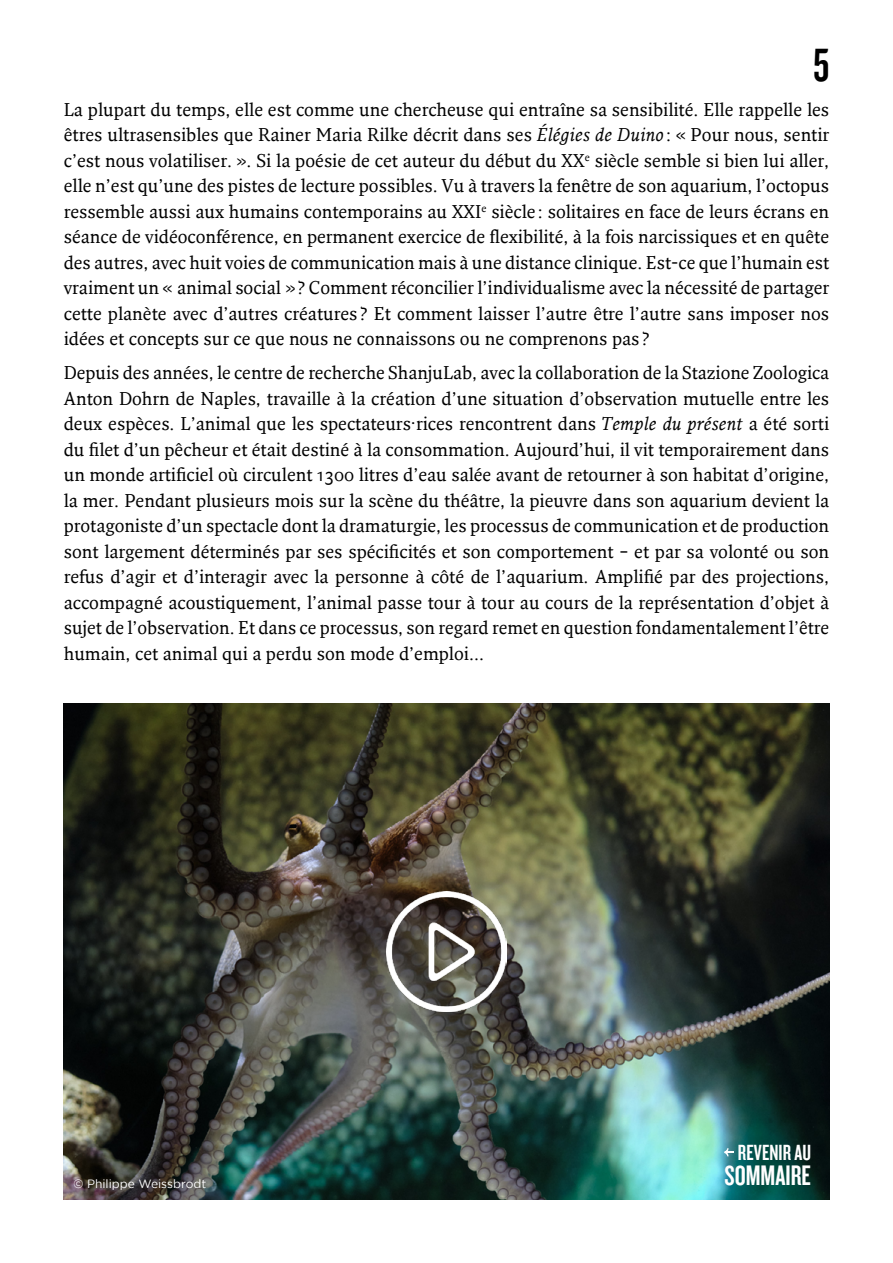
<style>
.page{position:relative;width:893px;height:1263px;background:#fff}
.page>*{position:absolute;margin:0;border:0;box-sizing:border-box;transform-origin:0 0}
.t1{font:48px "Knockout 48 Featherweight";color:#000}
.t2{font:29.1px "Knockout 48 Featherweight";color:#fff}
.t3{font:22.65px "Knockout 48 Featherweight";letter-spacing:.005em;color:#fff}
.t4{font:18px/25.5px "Fresco";color:#000;text-align:justify}
.t5{font:12px "Gotham";color:#fff}
.s1{font-style:italic}
</style>
<div class="page">
<img style="left:64px;top:704px;width:765px;height:495px">
<svg style="left:724px;top:1148px;width:10px;height:8px"></svg>
<img style="left:386px;top:891px;width:121px;height:121px">
<h1 class="t1" style="left:813px;top:36px;width:18px">5</h1>
<p class="t4" style="left:64px;top:96px;width:767px">La plupart du temps, elle est comme une chercheuse qui entraîne sa sensibilité. Elle rappelle les êtres ultrasensibles que Rainer Maria Rilke décrit dans ses <span class="s1">Élégies de Duino</span> : « Pour nous, sentir c’est nous volatiliser. ». Si la poésie de cet auteur du début du XX<sup>e</sup> siècle semble si bien lui aller, elle n’est qu’une des pistes de lecture possibles. Vu à travers la fenêtre de son aquarium, l’octopus ressemble aussi aux humains contemporains au XXI<sup>e</sup> siècle : solitaires en face de leurs écrans en séance de vidéoconférence, en permanent exercice de flexibilité, à la fois narcissiques et en quête des autres, avec huit voies de communication mais à une distance clinique. Est-ce que l’humain est vraiment un « animal social »? Comment réconcilier l’individualisme avec la nécessité de partager cette planète avec d’autres créatures ? Et comment laisser l’autre être l’autre sans imposer nos idées et concepts sur ce que nous ne connaissons ou ne comprenons pas ?</p>
<p class="t4" style="left:64px;top:359px;width:767px">Depuis des années, le centre de recherche ShanjuLab, avec la collaboration de la Stazione Zoologica Anton Dohrn de Naples, travaille à la création d’une situation d’observation mutuelle entre les deux espèces. L’animal que les spectateurs·rices rencontrent dans <span class="s1">Temple du présent</span> a été sorti du filet d’un pêcheur et était destiné à la consommation. Aujourd’hui, il vit temporairement dans un monde artificiel où circulent 1300 litres d’eau salée avant de retourner à son habitat d’origine, la mer. Pendant plusieurs mois sur la scène du théâtre, la pieuvre dans son aquarium devient la protagoniste d’un spectacle dont la dramaturgie, les processus de communication et de production sont largement déterminés par ses spécificités et son comportement – et par sa volonté ou son refus d’agir et d’interagir avec la personne à côté de l’aquarium. Amplifié par des projections, accompagné acoustiquement, l’animal passe tour à tour au cours de la représentation d’objet à sujet de l’observation. Et dans ce processus, son regard remet en question fondamentalement l’être humain, cet animal qui a perdu son mode d’emploi...</p>
<p class="t5" style="left:73px;top:1175px;width:134px">© Philippe Weissbrodt</p>
<p class="t3" style="left:738px;top:1139px;width:75px">REVENIR AU</p>
<h2 class="t2" style="left:724px;top:1158px;width:88px">SOMMAIRE</h2>
</div>
